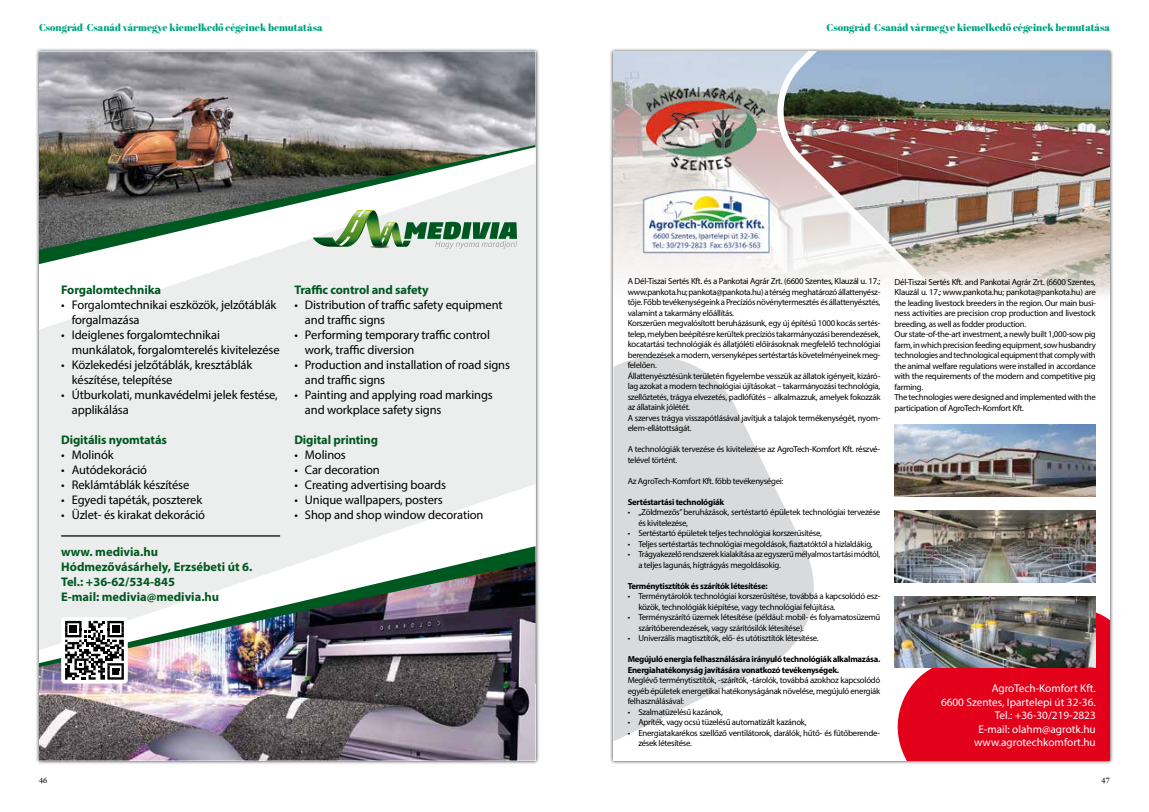
<style>
.page{position:relative;width:1149px;height:812px;background:#fff}
.page>*{position:absolute;margin:0;border:0;box-sizing:border-box;transform-origin:0 0}
.t1{font:12.5px/15px "Myriad Pro";letter-spacing:-.01em;color:#000}
.t2{font:700 12.5px/15px "Myriad Pro";letter-spacing:-.005em;color:#005821}
.t3{font:11.25px/13.5px "Myriad Pro";color:#fff;text-align:right}
.t4{font:10px "Abril Fatface";color:#00a381}
.t5{font:8.75px/10.5px "Myriad Pro";letter-spacing:-.03em;color:#000}
.t6{font:700 8.75px/10.5px "Myriad Pro";letter-spacing:-.03em;color:#000}
.t7{font:8.75px "Arno Pro";color:#000}
</style>
<div class="page">
<div style="left:35px;top:48px;width:504px;height:716px;background:#000;opacity:.75"></div>
<div style="left:39px;top:116px;width:496px;height:553px;background:#eceded"></div>
<svg style="left:39px;top:264px;width:195px;height:66px;fill:#f7f7f7"></svg>
<svg style="left:61px;top:484px;width:474px;height:62px"></svg>
<svg style="left:39px;top:250px;width:236px;height:14px;background:#dce8e0"></svg>
<img style="left:39px;top:51px;width:496px;height:199px">
<svg style="left:304px;top:546px;width:231px;height:16px;background:#d9e5dd"></svg>
<img style="left:39px;top:562px;width:496px;height:198px">
<svg style="left:312px;top:207px;width:205px;height:41px"></svg>
<div style="left:61px;top:617px;width:67px;height:66px;background:#fff;border-radius:4px"></div>
<svg style="left:65px;top:620px;width:59px;height:59px"></svg>
<hr style="left:61px;top:535px;width:219px;height:1px;background:#000">
<div style="left:609px;top:48px;width:504px;height:716px;background:#000;opacity:.75"></div>
<div style="left:613px;top:51px;width:496px;height:709px;background:#fff"></div>
<div style="left:894px;top:598px;width:215px;height:162px;background:#e2001a"></div>
<img style="left:613px;top:51px;width:151px;height:229px">
<img style="left:764px;top:51px;width:345px;height:245px">
<img style="left:646px;top:88px;width:118px;height:83px">
<img style="left:641px;top:188px;width:128px;height:65px">
<svg style="left:613px;top:356px;width:201px;height:385px;fill:#d9dadb"></svg>
<img style="left:894px;top:425px;width:201px;height:71px">
<img style="left:894px;top:510px;width:201px;height:72px">
<img style="left:894px;top:596px;width:201px;height:71px">
<p class="t4" style="left:39px;top:20px;width:285px">Csongrád-Csanád vármegye kiemelkedő cégeinek bemutatása</p>
<p class="t4" style="left:826px;top:20px;width:285px">Csongrád-Csanád vármegye kiemelkedő cégeinek bemutatása</p>
<h1 class="t2" style="left:61px;top:281px;width:101px">Forgalomtechnika</h1>
<h1 class="t1" style="left:72px;top:296px;width:206px;text-indent:-11px">• Forgalomtechnikai eszközök, jelzőtáblák forgalmazása</h1>
<h1 class="t1" style="left:72px;top:326px;width:209px;text-indent:-11px">• Ideiglenes forgalomtechnikai munkálatok, forgalomterelés kivitelezése</h1>
<h1 class="t1" style="left:72px;top:356px;width:182px;text-indent:-11px">• Közlekedési jelzőtáblák, kresztáblák készítése, telepítése</h1>
<h1 class="t1" style="left:72px;top:386px;width:207px;text-indent:-11px">• Útburkolati, munkavédelmi jelek festése, applikálása</h1>
<h1 class="t2" style="left:61px;top:431px;width:107px">Digitális nyomtatás</h1>
<h1 class="t1" style="left:61px;top:446px;width:54px">• Molinók</h1>
<h1 class="t1" style="left:61px;top:461px;width:87px">• Autódekoráció</h1>
<h1 class="t1" style="left:61px;top:476px;width:130px">• Reklámtáblák készítése</h1>
<h1 class="t1" style="left:61px;top:491px;width:142px">• Egyedi tapéták, poszterek</h1>
<h1 class="t1" style="left:61px;top:506px;width:145px">• Üzlet- és kirakat dekoráció</h1>
<h1 class="t2" style="left:61px;top:543px;width:193px">www. medivia.hu<br>Hódmezővásárhely, Erzsébeti út 6.<br>Tel.: +36-62/534-845<br>E-mail: medivia@medivia.hu</h1>
<h1 class="t2" style="left:294px;top:281px;width:136px">Traffic control and safety</h1>
<h1 class="t1" style="left:305px;top:296px;width:199px;text-indent:-11px">• Distribution of traffic safety equipment and traffic signs</h1>
<h1 class="t1" style="left:305px;top:326px;width:186px;text-indent:-11px">• Performing temporary traffic control work, traffic diversion</h1>
<h1 class="t1" style="left:305px;top:356px;width:206px;text-indent:-11px">• Production and installation of road signs and traffic signs</h1>
<h1 class="t1" style="left:305px;top:386px;width:189px;text-indent:-11px">• Painting and applying road markings and workplace safety signs</h1>
<h1 class="t2" style="left:294px;top:431px;width:85px">Digital printing</h1>
<h1 class="t1" style="left:294px;top:446px;width:53px">• Molinos</h1>
<h1 class="t1" style="left:294px;top:461px;width:87px">• Car decoration</h1>
<h1 class="t1" style="left:294px;top:476px;width:153px">• Creating advertising boards</h1>
<h1 class="t1" style="left:294px;top:491px;width:150px">• Unique wallpapers, posters</h1>
<h1 class="t1" style="left:294px;top:506px;width:191px">• Shop and shop window decoration</h1>
<p class="t5" style="left:627px;top:276px;width:254px">A Dél-Tiszai Sertés Kft. és a Pankotai Agrár Zrt. (6600 Szentes, Klauzál u. 17.; www.pankota.hu; pankota@pankota.hu) a térség meghatározó állattenyész&shy;tője. Főbb tevékenységeink a Precíziós növénytermesztés és állattenyésztés, valamint a takarmány előállítás.<br>Korszerűen megvalósított beruházásunk, egy új építésű 1000 kocás sertés&shy;telep, melyben beépítésre kerültek precíziós takarmányozási berendezések, kocatartási technológiák és állatjóléti előírásoknak megfelelő technológiai berendezések a modern, versenyképes sertéstartás követelményeinek meg&shy;felelően.<br>Állattenyésztésünk területén figyelembe vesszük az állatok igényeit, kizáró&shy;lag azokat a modern technológiai újításokat – takarmányozási technológia, szellőztetés, trágya elvezetés, padlófűtés – alkalmazzuk, amelyek fokozzák az állataink jólétét.<br>A szerves trágya visszapótlásával javítjuk a talajok termékenységét, nyom&shy;elem-ellátottságát.</p>
<p class="t5" style="left:627px;top:444px;width:254px">A technológiák tervezése és kivitelezése az AgroTech-Komfort Kft. részvé&shy;telével történt.</p>
<p class="t5" style="left:627px;top:475px;width:157px">Az AgroTech-Komfort Kft. főbb tevékenységei:</p>
<p class="t6" style="left:627px;top:496px;width:98px">Sertéstartási technológiák</p>
<p class="t5" style="left:638px;top:507px;width:243px;text-indent:-11px">• „Zöldmezős” beruházások, sertéstartó épületek technológiai tervezése és kivitelezése,</p>
<p class="t5" style="left:627px;top:528px;width:196px">• Sertéstartó épületek teljes technológiai korszerűsítése,</p>
<p class="t5" style="left:627px;top:538px;width:246px">• Teljes sertéstartás technológiai megoldások, fiaztatóktól a hizlaldákig,</p>
<p class="t5" style="left:638px;top:549px;width:243px;text-indent:-11px">• Trágyakezelő rendszerek kialakítása az egyszerű mélyalmos tartási módtól, a teljes lagunás, hígtrágyás megoldásokig.</p>
<p class="t6" style="left:627px;top:580px;width:141px">Terménytisztítók és szárítók létesítése:</p>
<p class="t5" style="left:638px;top:591px;width:243px;text-indent:-11px">• Terménytárolók technológiai korszerűsítése, továbbá a kapcsolódó esz&shy;közök, technológiák kiépítése, vagy technológiai felújítása.</p>
<p class="t5" style="left:638px;top:612px;width:243px;text-indent:-11px">• Terményszárító üzemek létesítése (például: mobil- és folyamatosüzemű szárítóberendezések, vagy szárítósilók létesítése).</p>
<p class="t5" style="left:627px;top:633px;width:192px">• Univerzális magtisztítók, elő- és utótisztítók létesítése.</p>
<p class="t6" style="left:627px;top:653px;width:254px">Megújuló energia felhasználására irányuló technológiák alkalmazása.<br>Energiahatékonyság javítására vonatkozó tevékenységek.</p>
<p class="t5" style="left:627px;top:675px;width:254px;text-align:justify">Meglévő terménytisztítók, -szárítók, -tárolók, továbbá azokhoz kapcsolódó egyéb épületek energetikai hatékonyságának növelése, megújuló energiák felhasználásával:</p>
<p class="t5" style="left:627px;top:706px;width:97px">• Szalmatüzelésű kazánok,</p>
<p class="t5" style="left:627px;top:717px;width:180px">• Apríték, vagy ocsú tüzelésű automatizált kazánok,</p>
<p class="t5" style="left:638px;top:727px;width:243px;text-indent:-11px">• Energiatakarékos szellőző ventilátorok, darálók, hűtő- és fűtőberende&shy;zések létesítése.</p>
<p class="t5" style="left:894px;top:276px;width:203px">Dél-Tiszai Sertés Kft. and Pankotai Agrár Zrt. (6600 Szentes, Klauzál u. 17.; www.pankota.hu; pankota@pankota.hu) are the leading livestock breeders in the region. Our main busi&shy;ness activities are precision crop production and livestock breeding, as well as fodder production.<br>Our state-of-the-art investment, a newly built 1,000-sow pig farm, in which precision feeding equipment, sow husbandry technologies and technological equipment that comply with the animal welfare regulations were installed in accordance with the requirements of the modern and competitive pig farming.<br>The technologies were designed and implemented with the participation of AgroTech-Komfort Kft.</p>
<p class="t3" style="left:940px;top:681px;width:156px">AgroTech-Komfort Kft.<br>6600 Szentes, Ipartelepi út 32-36.<br>Tel.: +36-30/219-2823<br>E-mail: olahm@agrotk.hu www.agrotechkomfort.hu</p>
<p class="t7" style="left:39px;top:775px;width:10px">46</p>
<p class="t7" style="left:1101px;top:775px;width:10px">47</p>
</div>
